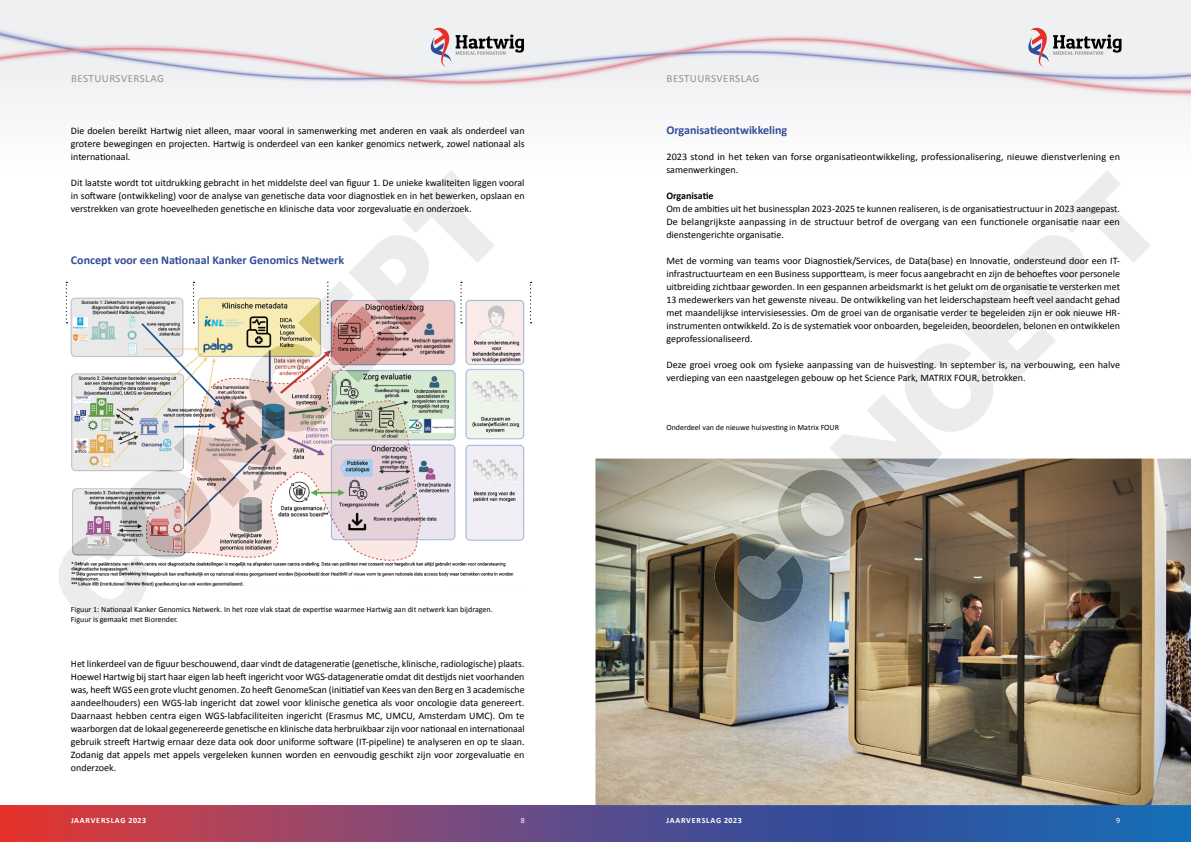
<style>
.page{position:relative;width:1191px;height:842px;background:#fff}
.page>*{position:absolute;margin:0;border:0;box-sizing:border-box;transform-origin:0 0}
.t1{font:700 12px "Calibri";color:#324c9a}
.t2{font:11px "Calibri";letter-spacing:.04em;color:#959191}
.t3{font:10px/13px "Calibri";color:#000;text-align:justify}
.t4{font:700 10px "Calibri";color:#000}
.t5{font:8px/10px "Calibri";color:#000}
.t6{font:700 8px "Calibri";letter-spacing:.09em;color:#fff}
.t7{font:8px "Calibri";color:#fff}
</style>
<div class="page">
<svg style="left:0;top:805px;width:1191px;height:37px;background:#684d81"></svg>
<svg style="left:0;top:0;width:595px;height:2px"></svg>
<svg style="left:595px;top:0;width:596px;height:2px"></svg>
<svg style="left:431px;top:27px;width:93px;height:40px"></svg>
<svg style="left:1028px;top:27px;width:93px;height:40px"></svg>
<img style="left:65px;top:292px;width:467px;height:295px">
<img style="left:595px;top:459px;width:596px;height:346px">
<svg style="left:193px;top:282px;width:1px;height:41px"></svg>
<svg style="left:66px;top:282px;width:1px;height:41px"></svg>
<svg style="left:530px;top:282px;width:1px;height:41px"></svg>
<svg style="left:829px;top:179px;width:322px;height:280px"></svg>
<img style="left:774px;top:459px;width:99px;height:98px">
<img style="left:872px;top:459px;width:66px;height:32px">
<img style="left:872px;top:491px;width:33px;height:16px">
<img style="left:709px;top:534px;width:66px;height:88px">
<img style="left:776px;top:557px;width:60px;height:33px">
<img style="left:774px;top:589px;width:27px;height:30px">
<img style="left:400px;top:323px;width:26px;height:9px">
<img style="left:298px;top:292px;width:102px;height:91px">
<img style="left:245px;top:344px;width:97px;height:107px">
<img style="left:181px;top:394px;width:65px;height:129px">
<img style="left:149px;top:440px;width:32px;height:119px">
<img style="left:117px;top:474px;width:32px;height:60px">
<img style="left:245px;top:451px;width:42px;height:36px">
<svg style="left:245px;top:487px;width:5px;height:8px"></svg>
<img style="left:181px;top:523px;width:29px;height:33px">
<svg style="left:59px;top:562px;width:87px;height:60px"></svg>
<img style="left:62px;top:534px;width:87px;height:54px">
<svg style="left:327px;top:179px;width:168px;height:144px"></svg>
<p class="t2" style="left:71px;top:71px;width:94px">BESTUURSVERSLAG</p>
<p class="t2" style="left:666px;top:71px;width:94px">BESTUURSVERSLAG</p>
<p class="t3" style="left:71px;top:124px;width:455px">Die doelen bereikt Hartwig niet alleen, maar vooral in samenwerking met anderen en vaak als onderdeel van grotere bewegingen en projecten. Hartwig is onderdeel van een kanker genomics netwerk, zowel nationaal als internationaal.</p>
<p class="t3" style="left:71px;top:176px;width:455px">Dit laatste wordt tot uitdrukking gebracht in het middelste deel van figuur 1. De unieke kwaliteiten liggen vooral in software (ontwikkeling) voor de analyse van genetische data voor diagnostiek en in het bewerken, opslaan en verstrekken van grote hoeveelheden genetische en klinische data voor zorgevaluatie en onderzoek.</p>
<p class="t1" style="left:71px;top:252px;width:275px">Concept voor een Nationaal Kanker Genomics Netwerk</p>
<p class="t5" style="left:71px;top:604px;width:423px">Figuur 1: Nationaal Kanker Genomics Netwerk. In het roze vlak staat de expertise waarmee Hartwig aan dit netwerk kan bijdragen.<br>Figuur is gemaakt met Biorender.</p>
<p class="t3" style="left:71px;top:657px;width:455px">Het linkerdeel van de figuur beschouwend, daar vindt de datageneratie (genetische, klinische, radiologische) plaats.<br>Hoewel Hartwig bij start haar eigen lab heeft ingericht voor WGS-datageneratie omdat dit destijds niet voorhanden was, heeft WGS een grote vlucht genomen. Zo heeft GenomeScan (initiatief van Kees van den Berg en 3 academische aandeelhouders) een WGS-lab ingericht dat zowel voor klinische genetica als voor oncologie data genereert.<br>Daarnaast hebben centra eigen WGS-labfaciliteiten ingericht (Erasmus MC, UMCU, Amsterdam UMC). Om te waarborgen dat de lokaal gegenereerde genetische en klinische data herbruikbaar zijn voor nationaal en internationaal gebruik streeft Hartwig ernaar deze data ook door uniforme software (IT-pipeline) te analyseren en op te slaan.<br>Zodanig dat appels met appels vergeleken kunnen worden en eenvoudig geschikt zijn voor zorgevaluatie en onderzoek.</p>
<p class="t1" style="left:666px;top:122px;width:122px">Organisatieontwikkeling</p>
<p class="t3" style="left:666px;top:150px;width:455px">2023 stond in het teken van forse organisatieontwikkeling, professionalisering, nieuwe dienstverlening en samenwerkingen.</p>
<p class="t4" style="left:666px;top:189px;width:49px">Organisatie</p>
<p class="t3" style="left:666px;top:228px;width:119px">dienstengerichte organisatie.</p>
<p class="t3" style="left:840px;top:267px;width:8px">t</p>
<p class="t3" style="left:666px;top:202px;width:455px">Om de ambities uit het businessplan 2023-2025 te kunnen realiseren, is de organisatiestructuur in 2023 aangepast.<br>De belangrijkste aanpassing in de structuur betrof de overgang van een functionele organisatie naar een</p>
<p class="t3" style="left:666px;top:254px;width:455px">Met de vorming van teams voor Diagnostiek/Services, de Data(base) en Innovatie, ondersteund door een IT&shy;infrastructuurteam en een Business supportteam, is meer focus aangebracht en zijn de behoeftes voor personele uitbreiding zichtbaar geworden. In een gespannen arbeidsmarkt is het gelukt om de organisatie te versterken met 13 medewerkers van het gewenste niveau. De ontwikkeling van het leiderschapsteam heeft veel aandacht gehad met maandelijkse intervisiesessies. Om de groei van de organisatie verder te begeleiden zijn er ook nieuwe HR&shy;instrumenten ontwikkeld. Zo is de systematiek voor onboarden, begeleiden, beoordelen, belonen en ontwikkelen</p>
<p class="t3" style="left:666px;top:358px;width:455px">Deze groei vroeg ook om fysieke aanpassing van de huisvesting. In september is, na verbouwing, een halve verdieping van een naastgelegen gebouw op het Science Park, MATRIX FOUR, betrokken.</p>
<p class="t3" style="left:666px;top:332px;width:88px">geprofessionaliseerd.</p>
<p class="t5" style="left:666px;top:422px;width:174px">Onderdeel van de nieuwe huisvesting in Matrix FOUR</p>
<p class="t6" style="left:71px;top:815px;width:77px">JAARVERSLAG 2023</p>
<p class="t7" style="left:521px;top:815px;width:6px">8</p>
<p class="t6" style="left:666px;top:815px;width:77px">JAARVERSLAG 2023</p>
<p class="t7" style="left:1116px;top:815px;width:6px">9</p>
</div>
